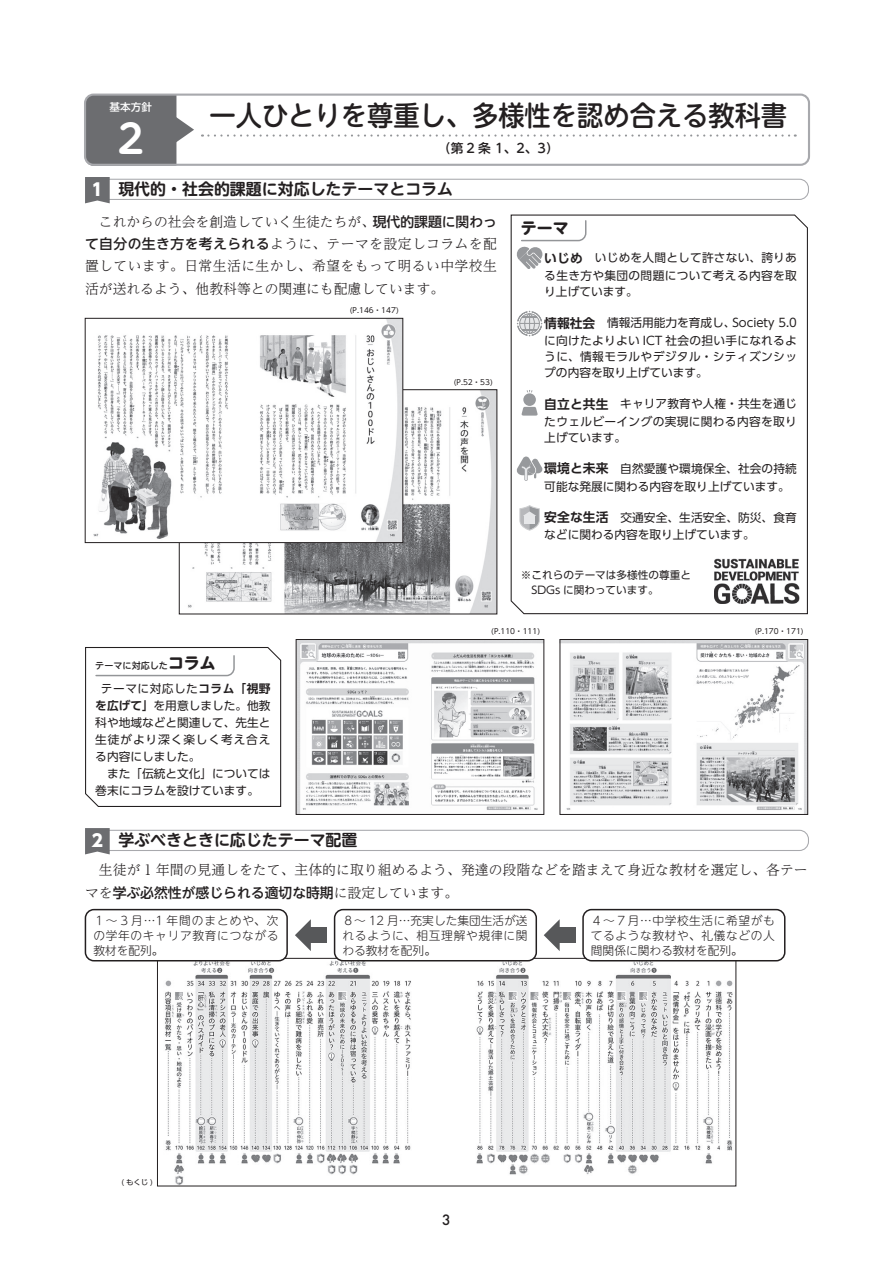
<style>
.page{position:relative;width:893px;height:1263px;background:#fff}
.page>*{position:absolute;margin:0;border:0;box-sizing:border-box;transform-origin:0 0}
.t1{font:700 39.3px "UD Shin M Go Pro De";color:#fff}
.t2{font:500 27.6px "UD Shin M Go Pro";color:#231f20;scale:.95 1}
.t3{font:800 16.95px "UD Shin Go Pr 6 N";color:#fff}
.t4{font:700 15.9px "UD Shin M Go Pro De";color:#231f20}
.t5{font:700 15.9px "UD Shin M Go Pro";color:#231f20}
.t6{font:300 13.8px/22.4px "UD Reimin Pr 6 N";letter-spacing:.005em;color:#231f20}
.t7{font:500 13.8px "UD Shin Go NT Pr 6 N";color:#231f20}
.t8{font:500 13.8px "Futura";color:#231f20}
.t9{font:500 12.75px "UD Shin M Go Pro";color:#231f20}
.t10{font:11.7px/17px "UD Shin Go Pr 6 N";letter-spacing:.01em;color:#231f20}
.t11{font:300 11.7px/14.9px "UD Shin M Go Pro";letter-spacing:.055em;color:#231f20;text-align:justify}
.t12{font:11.7px/17.5px "UD Shin Go Pr 6 N";letter-spacing:.03em;color:#231f20}
.t13{font:11.7px/15.9px "UD Shin Go Pr 6 N";letter-spacing:.035em;color:#231f20}
.t14{font:10.65px/14.9px "UD Shin Go Pr 6 N";color:#231f20}
.t15{font:500 10.65px "UD Shin M Go Pro";color:#fff}
.t16{font:500 9.15px "UD Shin M Go Pro";color:#231f20}
.t17{font:7.5px "UD Shin Go Pro";color:#231f20}
.s1{font-family:"UD Shin Go NT Pr 6 N";font-weight:500}
.s2{font-family:"UD Shin Go Pr 6 N De";font-weight:700;font-size:12.75px}
.s3{font-weight:700;font-size:15.9px}
.s4{font-family:"UD Shin Go Pr 6 N De";font-weight:700}
.s5{font-family:"UD Reimin Pr 6 N";font-weight:300}
</style>
<div class="page">
<img style="left:298px;top:641px;width:244px;height:172px">
<div style="left:296px;top:639px;width:248px;height:176px;border:1px solid #231f20"></div>
<img style="left:181px;top:391px;width:314px;height:221px">
<img style="left:159px;top:960px;width:575px;height:224px">
<div style="left:93px;top:179px;width:716px;height:21px;border:1px solid #a8a9ad;border-radius:9px"></div>
<div style="left:93px;top:830px;width:716px;height:21px;border:1px solid #a8a9ad;border-radius:9px"></div>
<svg style="left:85px;top:177px;width:25px;height:26px"></svg>
<svg style="left:85px;top:828px;width:25px;height:26px"></svg>
<div style="left:84px;top:94px;width:726px;height:72px;border:2px solid #a8a9ad;border-radius:9px"></div>
<svg style="left:85px;top:95px;width:109px;height:71px;background:#818285"></svg>
<svg style="left:202px;top:134px;width:594px;height:3px"></svg>
<img style="left:93px;top:320px;width:308px;height:221px">
<div style="left:85px;top:318px;width:318px;height:225px;border:1px solid #231f20"></div>
<img style="left:562px;top:641px;width:244px;height:172px">
<div style="left:560px;top:639px;width:248px;height:176px;border:1px solid #231f20"></div>
<svg style="left:510px;top:214px;width:298px;height:401px"></svg>
<div style="left:85px;top:909px;width:203px;height:52px;border:2px solid #231f20;border-radius:9px"></div>
<div style="left:334px;top:909px;width:203px;height:52px;border:2px solid #231f20;border-radius:9px"></div>
<div style="left:582px;top:909px;width:203px;height:52px;border:2px solid #231f20;border-radius:9px"></div>
<svg style="left:85px;top:647px;width:197px;height:160px"></svg>
<svg style="left:519px;top:505px;width:21px;height:26px"></svg>
<svg style="left:517px;top:456px;width:26px;height:25px"></svg>
<svg style="left:521px;top:407px;width:17px;height:9px"></svg>
<div style="left:523px;top:393px;width:13px;height:13px;background:#97999c;border-radius:50%"></div>
<svg style="left:527px;top:390px;width:6px;height:3px"></svg>
<svg style="left:517px;top:311px;width:25px;height:25px"></svg>
<svg style="left:516px;top:219px;width:71px;height:50px"></svg>
<div style="left:307px;top:927px;width:20px;height:16px;background:#57585a"></div>
<svg style="left:295px;top:919px;width:16px;height:32px"></svg>
<div style="left:555px;top:927px;width:21px;height:16px;background:#57585a"></div>
<svg style="left:544px;top:919px;width:16px;height:32px"></svg>
<img style="left:714px;top:559px;width:85px;height:44px">
<p class="t15" style="left:109px;top:98px;width:44px">基本方針</p>
<h1 class="t1" style="left:111px;top:107px;width:41px">２</h1>
<h2 class="t2" style="left:210px;top:93px;width:610px">一人ひとりを尊重し、多様性を認め合える教科書</h2>
<p class="t9" style="left:438px;top:137px;width:122px">（第2 条 1、2、3(</p>
<h3 class="t3" style="left:89px;top:175px;width:19px">１</h3>
<h3 class="t4" style="left:118px;top:176px;width:336px">現代的・社会的課題に対応したテーマとコラム</h3>
<p class="t7" style="left:373px;top:210px;width:126px">現代的課題に関わっ</p>
<p class="t6" style="left:85px;top:210px;width:413px">　これからの社会を創造していく生徒たちが、<br><span class="s1">て自分の生き方を考えられる</span>ように、テーマを設定しコラムを配置しています。日常生活に生かし、希望をもって明るい中学校生活が送れるよう、他教科等との関連にも配慮しています。</p>
<p class="t17" style="left:350px;top:304px;width:50px">P( .146・147(</p>
<p class="t17" style="left:454px;top:376px;width:41px">P( .52・53(</p>
<h3 class="t5" style="left:521px;top:215px;width:49px">テーマ</h3>
<p class="t12" style="left:544px;top:249px;width:254px"><span class="s2">いじめ</span>　いじめを人間として許さない、誇りある生き方や集団の問題について考える内容を取</p>
<p class="t10" style="left:544px;top:283px;width:95px">り上げています。</p>
<p class="t10" style="left:732px;top:314px;width:66px">Society 5.0</p>
<p class="t10" style="left:544px;top:314px;width:254px;line-height:17.5px"><span class="s2">情報社会</span>　情報活用能力を育成し、<br>に向けたよりよい ICT 社会の担い手になれるよ</p>
<p class="t13" style="left:544px;top:348px;width:254px">うに、情報モラルやデジタル・シティズンシップの内容を取り上げています。</p>
<p class="t12" style="left:544px;top:395px;width:254px"><span class="s2">自立と共生</span>　キャリア教育や人権・共生を通じたウェルビーイングの実現に関わる内容を取り</p>
<p class="t10" style="left:544px;top:428px;width:83px">上げています。</p>
<p class="t10" style="left:544px;top:459px;width:254px;line-height:17.5px"><span class="s2">環境と未来</span>　自然愛護や環境保全、社会の持続可能な発展に関わる内容を取り上げています。</p>
<p class="t10" style="left:544px;top:508px;width:254px;line-height:17.5px"><span class="s2">安全な生活</span>　交通安全、生活安全、防災、食育などに関わる内容を取り上げています。</p>
<p class="t14" style="left:521px;top:567px;width:172px">※これらのテーマは多様性の尊重と　SDGs に関わっています。</p>
<p class="t16" style="left:95px;top:658px;width:122px">テーマに対応した<span class="s3">コラム</span></p>
<p class="t10" style="left:95px;top:680px;width:177px;text-indent:6px">テーマに対応した<span class="s4">コラム「視野を広げて」</span>を用意しました。他教科や地域などと関連して、先生と生徒がより深く楽しく考え合える内容にしました。<br>　また「伝統と文化」については巻末にコラムを設けています。</p>
<p class="t17" style="left:491px;top:625px;width:50px">P( .110・111)</p>
<p class="t17" style="left:755px;top:625px;width:50px">(P.170・171(</p>
<h3 class="t4" style="left:118px;top:827px;width:241px">学ぶべきときに応じたテーマ配置</h3>
<p class="t6" style="left:85px;top:858px;width:724px">　生徒が 1 年間の見通しをたて、主体的に取り組めるよう、発達の段階などを踏まえて身近な教材を選定し、各テー</p>
<p class="t7" style="left:85px;top:881px;width:375px"><span class="s5">マを</span>学ぶ必然性が感じられる適切な時期<span class="s5">に設定しています。</span></p>
<h3 class="t3" style="left:89px;top:826px;width:19px">２</h3>
<p class="t11" style="left:93px;top:912px;width:187px">１～３月…1 年間のまとめや、次の学年のキャリア教育につながる教材を配列。</p>
<p class="t11" style="left:342px;top:912px;width:187px">８～ 12 月…充実した集団生活が送れるように、相互理解や規律に関わる教材を配列。</p>
<p class="t11" style="left:591px;top:912px;width:185px">４～７月…中学校生活に希望がもてるような教材や、礼儀などの人間関係に関わる教材を配列。</p>
<p class="t17" style="left:121px;top:1176px;width:33px">( もくじ(</p>
<p class="t8" style="left:442px;top:1210px;width:10px">3</p>
</div>
